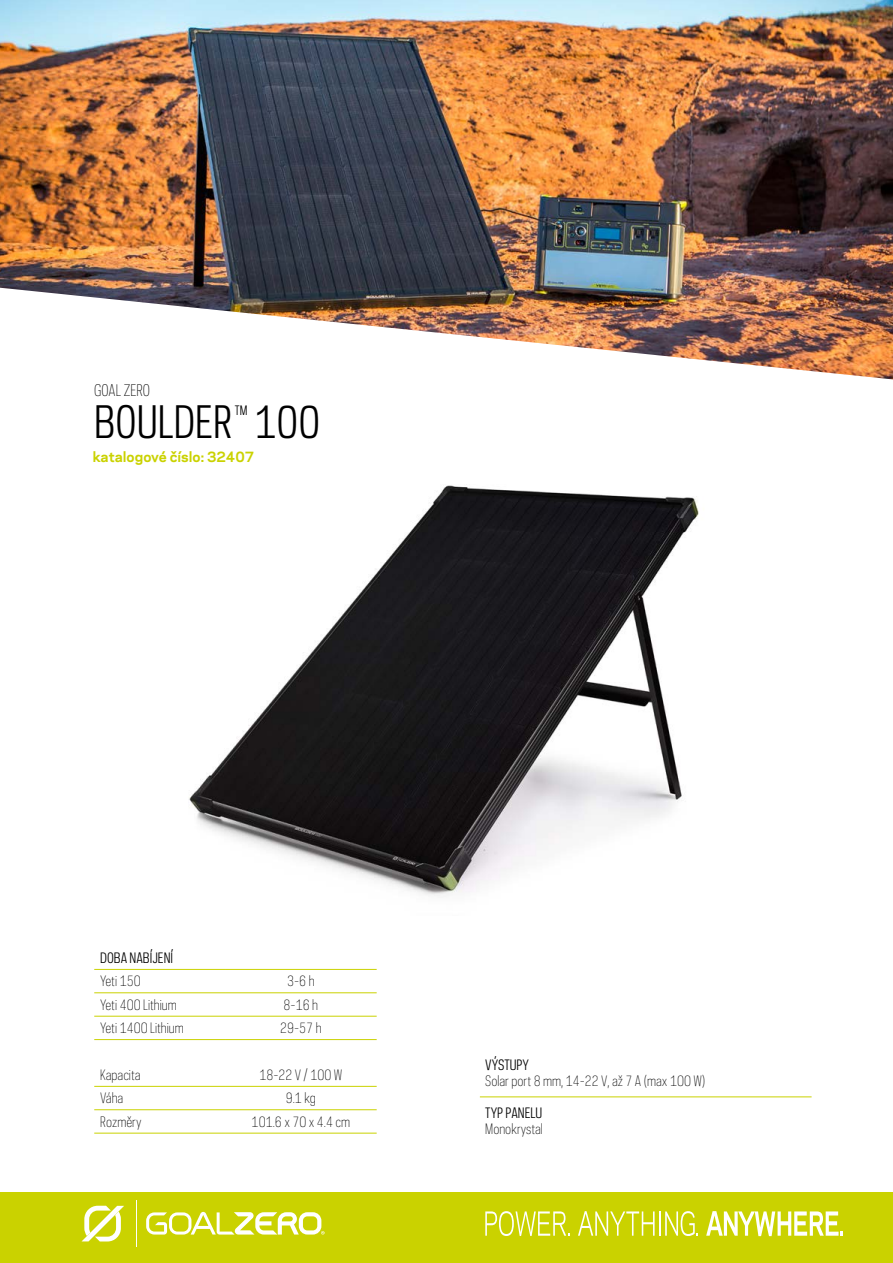
<style>
.page{position:relative;width:893px;height:1263px;background:#fff}
.page>*{position:absolute;margin:0;border:0;box-sizing:border-box;transform-origin:0 0}
.t1{font:42px "Galaxie Polaris Condensed";color:#000}
.t2{font:300 15px "Galaxie Polaris Condensed";color:#000}
.t3{font:300 13.5px "Galaxie Polaris Condensed";color:#000}
.t4{font:13.5px "Galaxie Polaris Condensed";color:#000}
.t5{font:700 13.5px "Galaxie Polaris";color:#cad200}
.t6{font:12.3px "Galaxie Polaris Condensed";color:#000}
</style>
<div class="page">
<img style="left:189px;top:485px;width:510px;height:411px">
<div style="left:0;top:1192px;width:893px;height:71px;background:#cad200"></div>
<svg style="left:82px;top:1206px;width:42px;height:35px"></svg>
<hr style="left:136px;top:1200px;width:1px;height:47px;background:#fff">
<svg style="left:146px;top:1212px;width:179px;height:22px"></svg>
<svg style="left:485px;top:1211px;width:85px;height:25px"></svg>
<svg style="left:578px;top:1211px;width:77px;height:25px"></svg>
<hr style="left:659px;top:1211px;width:2px;height:25px;background:#fff">
<svg style="left:665px;top:1211px;width:33px;height:25px"></svg>
<svg style="left:706px;top:1211px;width:137px;height:25px"></svg>
<hr style="left:94px;top:969px;width:131px;height:1px;background:#cad200">
<hr style="left:225px;top:969px;width:152px;height:1px;background:#cad200">
<hr style="left:94px;top:992px;width:131px;height:1px;background:#cad200">
<hr style="left:225px;top:992px;width:152px;height:1px;background:#cad200">
<hr style="left:94px;top:1016px;width:131px;height:1px;background:#cad200">
<hr style="left:225px;top:1016px;width:152px;height:1px;background:#cad200">
<hr style="left:94px;top:1039px;width:131px;height:1px;background:#cad200">
<hr style="left:225px;top:1039px;width:152px;height:1px;background:#cad200">
<hr style="left:94px;top:1086px;width:131px;height:1px;background:#cad200">
<hr style="left:225px;top:1086px;width:152px;height:1px;background:#cad200">
<hr style="left:94px;top:1109px;width:131px;height:1px;background:#cad200">
<hr style="left:225px;top:1109px;width:152px;height:1px;background:#cad200">
<hr style="left:94px;top:1133px;width:131px;height:1px;background:#cad200">
<hr style="left:225px;top:1133px;width:152px;height:1px;background:#cad200">
<hr style="left:480px;top:1096px;width:332px;height:1px;background:#cad200">
<img style="left:0;top:0;width:893px;height:379px">
<p class="t2" style="left:94px;top:380px;width:57px">GOAL ZERO</p>
<h1 class="t1" style="left:94px;top:393px;width:227px">BOULDER 100</h1>
<p class="t6" style="left:235px;top:402px;width:14px">TM</p>
<p class="t5" style="left:93px;top:446px;width:163px">katalogové číslo: 32407</p>
<p class="t4" style="left:100px;top:949px;width:74px">DOBA NABÍJENÍ</p>
<p class="t3" style="left:100px;top:972px;width:42px">Yeti 150</p>
<p class="t3" style="left:287px;top:972px;width:29px">3-6 h</p>
<p class="t3" style="left:100px;top:995px;width:78px">Yeti 400 Lithium</p>
<p class="t3" style="left:284px;top:995px;width:36px">8-16 h</p>
<p class="t3" style="left:100px;top:1019px;width:85px">Yeti 1400 Lithium</p>
<p class="t3" style="left:280px;top:1019px;width:43px">29-57 h</p>
<p class="t3" style="left:100px;top:1065px;width:42px">Kapacita</p>
<p class="t3" style="left:259px;top:1065px;width:84px">18-22 V / 100 W</p>
<p class="t3" style="left:100px;top:1089px;width:25px">Váha</p>
<p class="t3" style="left:286px;top:1089px;width:32px">9.1 kg</p>
<p class="t3" style="left:100px;top:1112px;width:43px">Rozměry</p>
<p class="t3" style="left:252px;top:1112px;width:100px">101.6 x 70 x 4.4 cm</p>
<p class="t4" style="left:485px;top:1055px;width:45px">VÝSTUPY</p>
<p class="t3" style="left:485px;top:1071px;width:222px">Solar port 8 mm, 14-22 V, až 7 A (max 100 W)</p>
<p class="t4" style="left:485px;top:1104px;width:58px">TYP PANELU</p>
<p class="t3" style="left:485px;top:1120px;width:59px">Monokrystal</p>
</div>
